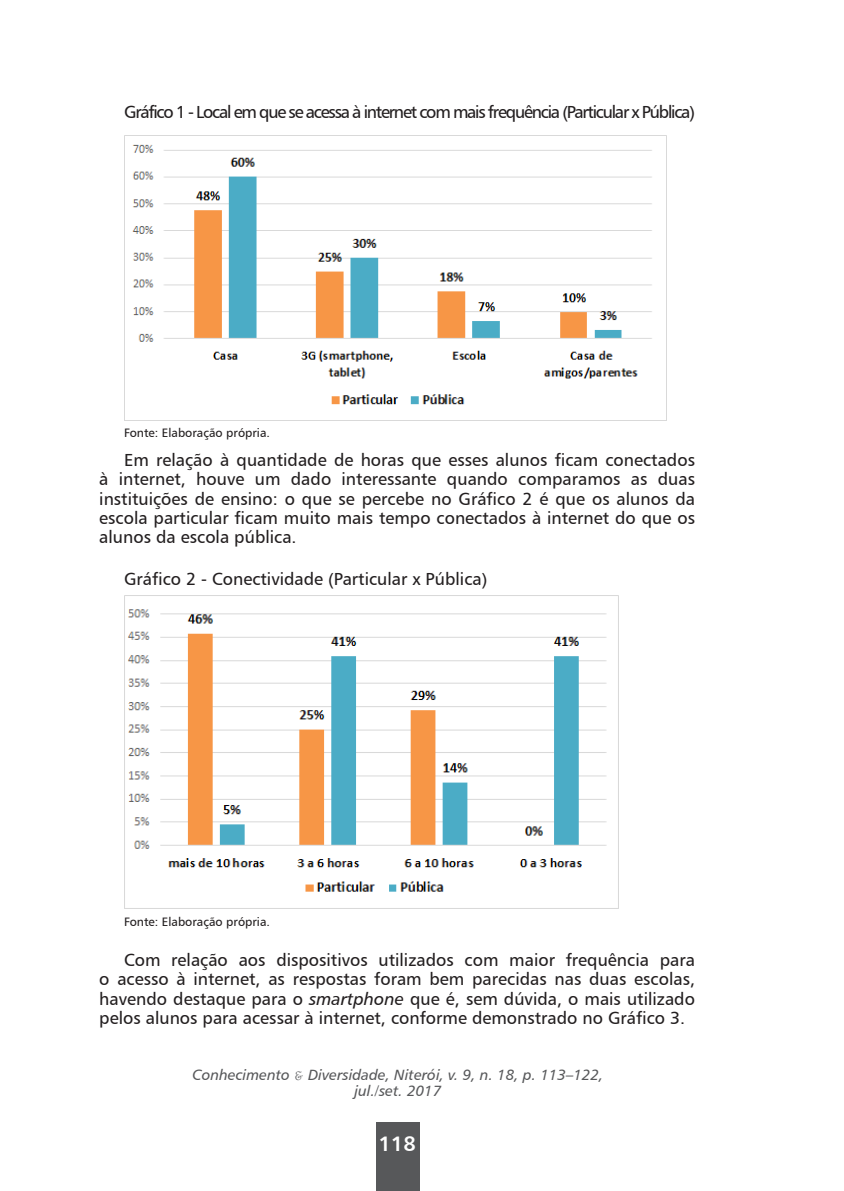
<style>
.page{position:relative;width:844px;height:1191px;background:#fff}
.page>*{position:absolute;margin:0;border:0;box-sizing:border-box;transform-origin:0 0}
.t1{font:21px "Humanist 777 BT Bold B";color:#fff}
.t2{font:17.5px/19.2px "Humanist 777 BT Roman B";color:#231f20;text-align:justify}
.t3{font:17.5px "Humanist 777 BT Roman B";letter-spacing:-.07em;color:#231f20}
.t4{font:14.88px/16.6px "Humanist 777 BT Italic B";color:#57585a;text-align:center}
.t5{font:12.25px "Humanist 777 BT Roman B";color:#231f20}
.s1{font-family:"Humanist 777 BT Italic B"}
.s2{font-family:"French Script"}
</style>
<div class="page">
<div style="left:376px;top:1122px;width:43px;height:69px;background:#57585a"></div>
<img style="left:124px;top:135px;width:542px;height:286px">
<img style="left:124px;top:595px;width:494px;height:313px">
<p class="t3" style="left:124px;top:100px;width:572px">Gráfico 1 - Local em que se acessa à internet com mais frequência (Particular x Pública)</p>
<p class="t5" style="left:124px;top:425px;width:147px">Fonte: Elaboração própria.</p>
<p class="t2" style="left:99px;top:450px;width:597px;text-indent:25px">Em relação à quantidade de horas que esses alunos ficam conectados à internet, houve um dado interessante quando comparamos as duas instituições de ensino: o que se percebe no Gráfico 2 é que os alunos da escola particular ficam muito mais tempo conectados à internet do que os alunos da escola pública.</p>
<p class="t2" style="left:124px;top:569px;width:364px">Gráfico 2 - Conectividade (Particular x Pública)</p>
<p class="t5" style="left:124px;top:914px;width:147px">Fonte: Elaboração própria.</p>
<p class="t2" style="left:99px;top:950px;width:597px;text-indent:25px">Com relação aos dispositivos utilizados com maior frequência para o acesso à internet, as respostas foram bem parecidas nas duas escolas, havendo destaque para o <span class="s1">smartphone</span> que é, sem dúvida, o mais utilizado pelos alunos para acessar à internet, conforme demonstrado no Gráfico 3.</p>
<p class="t4" style="left:192px;top:1065px;width:412px">Conhecimento <span class="s2">&amp;</span> Diversidade, Niterói, v. 9, n. 18, p. 113–122, jul./set. 2017</p>
<p class="t1" style="left:378px;top:1130px;width:39px">118</p>
</div>
